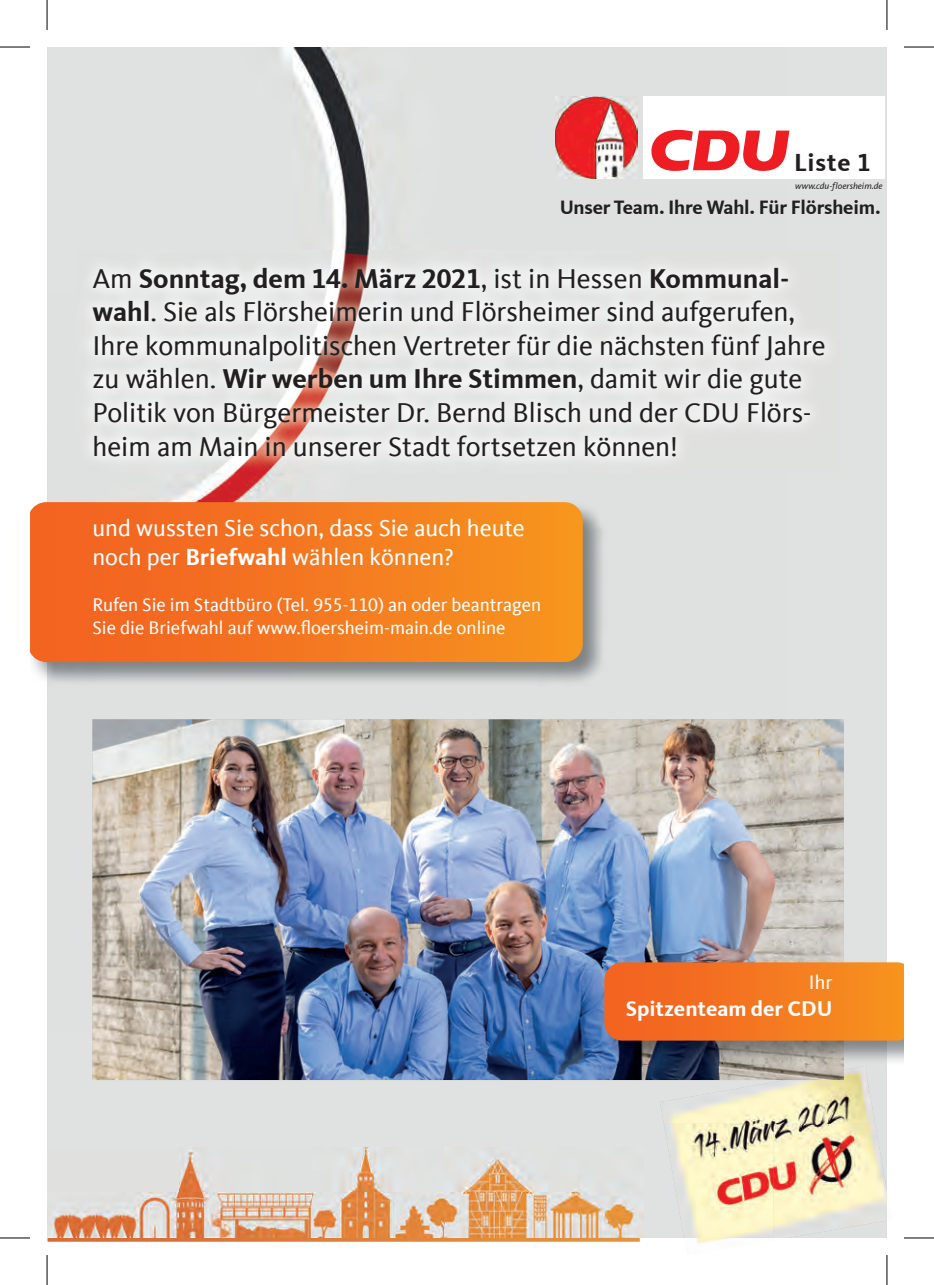
<style>
.page{position:relative;width:934px;height:1285px;background:#fff}
.page>*{position:absolute;margin:0;border:0;box-sizing:border-box;transform-origin:0 0}
.t1{font:28px/33.6px "CDU Kievit Tab";color:#231f20}
.t2{font:700 25.4px "CDU Kievit Tab";letter-spacing:.03em;color:#231f20}
.t3{font:24px/28.8px "CDU Kievit Tab";color:#fff}
.t4{font:700 22px "CDU Kievit Tab";color:#fff}
.t5{font:700 20px "CDU Kievit Tab";letter-spacing:-.01em;color:#231f20}
.t6{font:20px "CDU Kievit Tab";color:#fff}
.t7{font:18.8px/22.6px "CDU Kievit Tab";color:#fff}
.t8{font:italic 9.4px "CDU Kievit Tab";color:#231f20}
.s1{font-weight:700}
</style>
<div class="page">
<div style="left:47px;top:47px;width:839px;height:1191px;background:#e0e2e1"></div>
<div style="left:643px;top:97px;width:241px;height:82px;background:#fff"></div>
<svg style="left:651px;top:130px;width:138px;height:41px"></svg>
<img style="left:555px;top:97px;width:82px;height:82px">
<img style="left:77px;top:251px;width:763px;height:221px">
<img style="left:33px;top:501px;width:574px;height:186px">
<svg style="left:30px;top:502px;width:552px;height:160px;background:#f47920"></svg>
<img style="left:696px;top:1190px;width:191px;height:54px">
<img style="left:663px;top:1123px;width:223px;height:115px">
<img style="left:659px;top:1066px;width:215px;height:57px">
<img style="left:92px;top:719px;width:751px;height:361px">
<img style="left:47px;top:1147px;width:596px;height:95px">
<img style="left:602px;top:961px;width:301px;height:104px">
<svg style="left:604px;top:962px;width:299px;height:78px;background:#f27822"></svg>
<hr style="left:0;top:47px;width:30px;height:1px;background:#000">
<hr style="left:903px;top:47px;width:30px;height:1px;background:#000">
<hr style="left:0;top:1237px;width:30px;height:1px;background:#000">
<hr style="left:903px;top:1237px;width:30px;height:1px;background:#000">
<hr style="left:47px;top:0;width:1px;height:30px;background:#000">
<hr style="left:47px;top:1255px;width:1px;height:30px;background:#000">
<hr style="left:886px;top:0;width:1px;height:30px;background:#000">
<hr style="left:886px;top:1255px;width:1px;height:30px;background:#000">
<p class="t2" style="left:793px;top:147px;width:78px">Liste 1</p>
<p class="t5" style="left:559px;top:196px;width:322px">Unser Team. Ihre Wahl. Für Flörsheim.</p>
<p class="t8" style="left:794px;top:180px;width:89px">www.cdu-floersheim.de</p>
<p class="t1" style="left:92px;top:262px;width:734px">Am <span class="s1">Sonntag, dem 14. März 2021</span>, ist in Hessen <span class="s1">Kommunal&shy;wahl</span>. Sie als Flörsheimerin und Flörsheimer sind aufgerufen, Ihre kommunalpolitischen Vertreter für die nächsten fünf Jahre zu wählen. <span class="s1">Wir werben um Ihre Stimmen</span>, damit wir die gute Politik von Bürgermeister Dr. Bernd Blisch und der CDU Flörs&shy;heim am Main in unserer Stadt fortsetzen können!</p>
<p class="t3" style="left:92px;top:514px;width:433px">und wussten Sie schon, dass Sie auch heute noch per <span class="s1">Briefwahl</span> wählen können?</p>
<p class="t7" style="left:92px;top:594px;width:450px">Rufen Sie im Stadtbüro (Tel. 955-110) an oder beantragen<br>Sie die Briefwahl auf www.floersheim-main.de online</p>
<p class="t6" style="left:808px;top:971px;width:25px">Ihr</p>
<p class="t4" style="left:625px;top:995px;width:208px">Spitzenteam der CDU</p>
</div>
